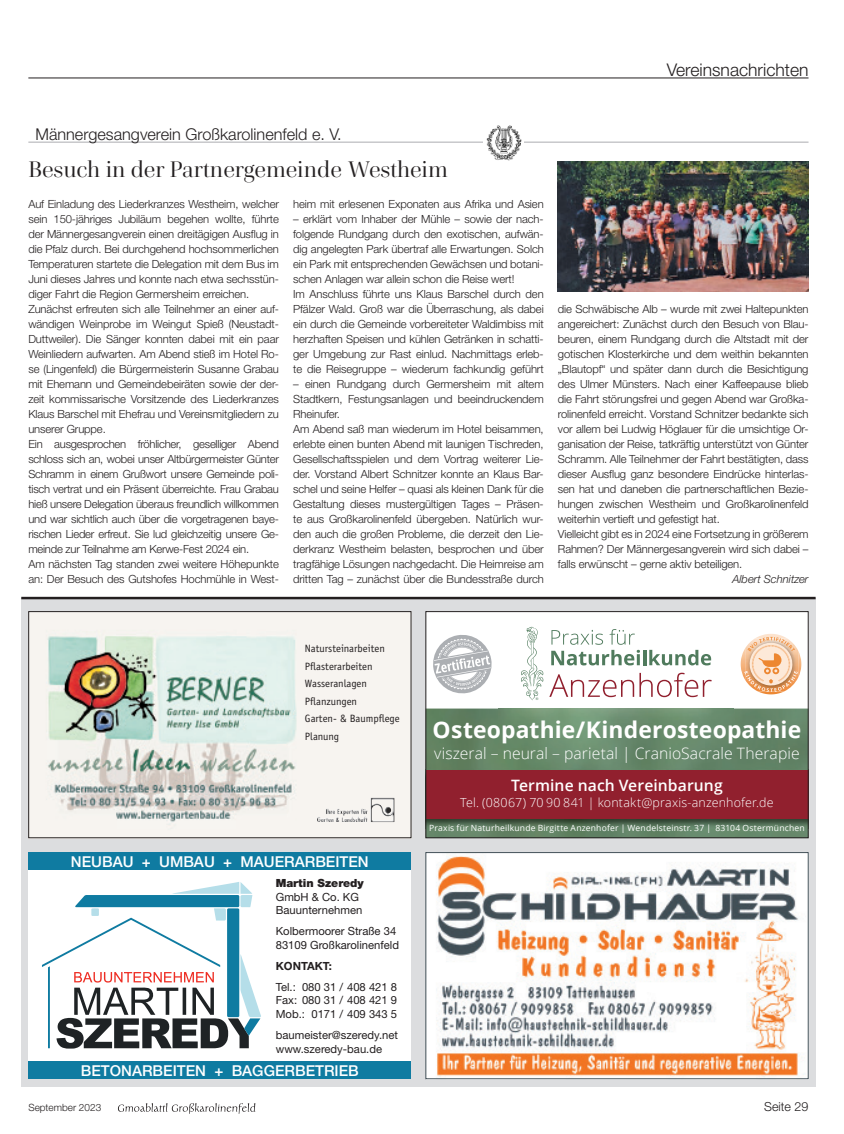
<style>
.page{position:relative;width:844px;height:1134px;background:#fff}
.page>*{position:absolute;margin:0;border:0;box-sizing:border-box;transform-origin:0 0}
.t1{font:700 22.88px "Open Sans";letter-spacing:.005em;color:#fff}
.t2{font:22.5px "Cardillac";color:#231f20}
.t3{font:300 17.5px "Helvetica Neue LT Pro";color:#231f20}
.t4{font:300 16.25px "Helvetica Neue LT Pro";color:#231f20}
.t5{font:300 15.75px "Open Sans";letter-spacing:.005em;color:#fff}
.t6{font:600 15.75px "Open Sans";letter-spacing:.005em;color:#fff}
.t7{font:500 15px "Helvetica Neue LT Pro";color:#fff}
.t8{font:300 12.5px "Open Sans";letter-spacing:.015em;color:#fff}
.t9{font:300 12.5px "Helvetica Neue LT Pro";color:#231f20}
.t10{font:300 11.25px/15px "Helvetica Neue LT Pro";letter-spacing:-.01em;color:#231f20}
.t11{font:11.25px/13.8px "Helvetica Neue LT Pro";color:#231f20}
.t12{font:italic 300 11.25px "Helvetica Neue LT Pro";color:#231f20}
.t13{font:900 11.25px "Helvetica Neue LT Pro";color:#231f20}
.t14{font:700 11.25px "Helvetica Neue LT Pro";color:#231f20}
.t15{font:10.62px/17.5px "Officina Sans";color:#231f20}
.t16{font:300 10px "Helvetica Neue LT Pro";color:#231f20}
.t17{font:8.5px "Open Sans";letter-spacing:.02em;color:#fff}
.t18{font:3.5px "Arial";color:#507b5d}
</style>
<div class="page">
<div style="left:21px;top:598px;width:794px;height:488px;background:#dcdddf"></div>
<hr style="left:21px;top:597px;width:794px;height:2px;background:#231f20">
<div style="left:28px;top:852px;width:383px;height:227px;background:#fff"></div>
<div style="left:28px;top:852px;width:383px;height:18px;background:#0f7ba1"></div>
<div style="left:28px;top:1061px;width:383px;height:18px;background:#0f7ba1"></div>
<svg style="left:42px;top:882px;width:219px;height:167px"></svg>
<img style="left:427px;top:854px;width:379px;height:223px">
<div style="left:425px;top:852px;width:383px;height:227px;border:1px solid #425057"></div>
<img style="left:30px;top:613px;width:379px;height:223px">
<img style="left:370px;top:798px;width:24px;height:24px">
<div style="left:28px;top:611px;width:383px;height:227px;border:1px solid #231f20"></div>
<div style="left:425px;top:611px;width:383px;height:227px;background:#fff"></div>
<img style="left:427px;top:708px;width:379px;height:128px">
<img style="left:498px;top:626px;width:235px;height:97px">
<svg style="left:549px;top:673px;width:162px;height:24px"></svg>
<hr style="left:643px;top:650px;width:3px;height:15px;background:#507b5d">
<svg style="left:649px;top:650px;width:62px;height:15px"></svg>
<svg style="left:551px;top:629px;width:88px;height:36px"></svg>
<svg style="left:521px;top:627px;width:22px;height:73px"></svg>
<svg style="left:744px;top:634px;width:53px;height:58px;background:#f3ccac"></svg>
<svg style="left:433px;top:635px;width:59px;height:59px"></svg>
<img style="left:427px;top:818px;width:379px;height:10px">
<div style="left:425px;top:770px;width:383px;height:48px;background:#91202e"></div>
<div style="left:425px;top:611px;width:383px;height:227px;border:1px solid #231f20"></div>
<hr style="left:28px;top:78px;width:780px;height:1px;background:#231f20">
<svg style="left:118px;top:1103px;width:137px;height:11px"></svg>
<hr style="left:28px;top:142px;width:780px;height:1px;background:#bcbdc0">
<img style="left:483px;top:125px;width:40px;height:36px">
<img style="left:557px;top:162px;width:251px;height:129px">
<h3 class="t3" style="left:666px;top:59px;width:143px">Vereinsnachrichten</h3>
<h3 class="t4" style="left:35px;top:125px;width:307px">Männergesangverein Großkarolinenfeld e. V.</h3>
<h2 class="t2" style="left:28px;top:155px;width:421px">Besuch in der Partnergemeinde Westheim</h2>
<p class="t10" style="left:28px;top:196px;width:252px">Auf Einladung des Liederkranzes Westheim, welcher sein 150-jähriges Jubiläum begehen wollte, führte der Männergesangverein einen dreitägigen Ausflug in die Pfalz durch. Bei durchgehend hochsommerlichen Temperaturen startete die Delegation mit dem Bus im Juni dieses Jahres und konnte nach etwa sechsstün&shy;diger Fahrt die Region Germersheim erreichen.<br>Zunächst erfreuten sich alle Teilnehmer an einer auf&shy;wändigen Weinprobe im Weingut Spieß (Neustadt-Duttweiler). Die Sänger konnten dabei mit ein paar Weinliedern aufwarten. Am Abend stieß im Hotel Ro&shy;se (Lingenfeld) die Bürgermeisterin Susanne Grabau mit Ehemann und Gemeindebeiräten sowie der der&shy;zeit kommissarische Vorsitzende des Liederkranzes Klaus Barschel mit Ehefrau und Vereinsmitgliedern zu unserer Gruppe.<br>Ein ausgesprochen fröhlicher, geselliger Abend schloss sich an, wobei unser Altbürgermeister Günter Schramm in einem Grußwort unsere Gemeinde poli&shy;tisch vertrat und ein Präsent überreichte. Frau Grabau hieß unsere Delegation überaus freundlich willkommen und war sichtlich auch über die vorgetragenen baye&shy;rischen Lieder erfreut. Sie lud gleichzeitig unsere Ge&shy;meinde zur Teilnahme am Kerwe-Fest 2024 ein.<br>Am nächsten Tag standen zwei weitere Höhepunkte an: Der Besuch des Gutshofes Hochmühle in West-</p>
<p class="t10" style="left:293px;top:196px;width:252px">heim mit erlesenen Exponaten aus Afrika und Asien</p>
<p class="t10" style="left:293px;top:211px;width:252px">– erklärt vom Inhaber der Mühle – sowie der nach&shy;folgende Rundgang durch den exotischen, aufwän&shy;dig angelegten Park übertraf alle Erwartungen. Solch ein Park mit entsprechenden Gewächsen und botani&shy;schen Anlagen war allein schon die Reise wert!<br>Im Anschluss führte uns Klaus Barschel durch den Pfälzer Wald. Groß war die Überraschung, als dabei ein durch die Gemeinde vorbereiteter Waldimbiss mit herzhaften Speisen und kühlen Getränken in schatti&shy;ger Umgebung zur Rast einlud. Nachmittags erleb&shy;te die Reisegruppe – wiederum fachkundig geführt</p>
<p class="t10" style="left:293px;top:376px;width:252px">– einen Rundgang durch Germersheim mit altem Stadtkern, Festungsanlagen und beeindruckendem Rheinufer.<br>Am Abend saß man wiederum im Hotel beisammen, erlebte einen bunten Abend mit launigen Tischreden, Gesellschaftsspielen und dem Vortrag weiterer Lie&shy;der. Vorstand Albert Schnitzer konnte an Klaus Bar&shy;schel und seine Helfer – quasi als kleinen Dank für die Gestaltung dieses mustergültigen Tages – Präsen&shy;te aus Großkarolinenfeld übergeben. Natürlich wur&shy;den auch die großen Probleme, die derzeit den Lie&shy;derkranz Westheim belasten, besprochen und über tragfähige Lösungen nachgedacht. Die Heimreise am dritten Tag – zunächst über die Bundesstraße durch</p>
<p class="t10" style="left:557px;top:301px;width:252px">die Schwäbische Alb – wurde mit zwei Haltepunkten angereichert: Zunächst durch den Besuch von Blau&shy;beuren, einem Rundgang durch die Altstadt mit der gotischen Klosterkirche und dem weithin bekannten „Blautopf“ und später dann durch die Besichtigung des Ulmer Münsters. Nach einer Kaffeepause blieb die Fahrt störungsfrei und gegen Abend war Großka&shy;rolinenfeld erreicht. Vorstand Schnitzer bedankte sich vor allem bei Ludwig Höglauer für die umsichtige Or&shy;ganisation der Reise, tatkräftig unterstützt von Günter Schramm. Alle Teilnehmer der Fahrt bestätigten, dass dieser Ausflug ganz besondere Eindrücke hinterlas&shy;sen hat und daneben die partnerschaftlichen Bezie&shy;hungen zwischen Westheim und Großkarolinenfeld weiterhin vertieft und gefestigt hat.<br>Vielleicht gibt es in 2024 eine Fortsetzung in größerem Rahmen? Der Männergesangverein wird sich dabei – falls erwünscht – gerne aktiv beteiligen.</p>
<p class="t12" style="left:732px;top:572px;width:78px">Albert Schnitzer</p>
<p class="t15" style="left:305px;top:640px;width:96px">Natursteinarbeiten<br>Pflasterarbeiten<br>Wasseranlagen<br>Pflanzungen<br>Garten- &amp; Baumpflege<br>Planung</p>
<h3 class="t7" style="left:71px;top:852px;width:299px">NEUBAU + UMBAU + MAUERARBEITEN</h3>
<p class="t13" style="left:276px;top:876px;width:89px">Martin Szeredy</p>
<p class="t11" style="left:276px;top:889px;width:88px">GmbH &amp; Co. KG<br>Bauunternehmen</p>
<p class="t11" style="left:276px;top:924px;width:125px">Kolbermoorer Straße 34<br>83109 Großkarolinenfeld</p>
<p class="t14" style="left:276px;top:958px;width:58px">KONTAKT:</p>
<p class="t11" style="left:276px;top:979px;width:123px;text-align:justify">Tel.: 080 31 / 408 421 8<br>Fax: 080 31 / 408 421 9<br>Mob.: 0171 / 409 343 5</p>
<p class="t11" style="left:276px;top:1028px;width:124px">baumeister@szeredy.net www.szeredy-bau.de</p>
<h3 class="t7" style="left:81px;top:1061px;width:279px">BETONARBEITEN + BAGGERBETRIEB</h3>
<p class="t18" style="left:535px;top:697px;width:4px">®</p>
<h1 class="t1" style="left:432px;top:713px;width:370px">Osteopathie/Kinderosteopathie</h1>
<h3 class="t5" style="left:434px;top:742px;width:367px">viszeral – neural – parietal | CranioSacrale Therapie</h3>
<h3 class="t6" style="left:511px;top:774px;width:213px">Termine nach Vereinbarung</h3>
<p class="t8" style="left:460px;top:794px;width:315px">Tel. (08067) 70 90 841 | kontakt@praxis-anzenhofer.de</p>
<p class="t17" style="left:429px;top:822px;width:377px">Praxis für Naturheilkunde Birgitte Anzenhofer | Wendelsteinstr. 37 | 83104 Ostermünchen</p>
<p class="t16" style="left:28px;top:1102px;width:74px">September 2023</p>
<p class="t9" style="left:764px;top:1099px;width:46px">Seite 29</p>
</div>
